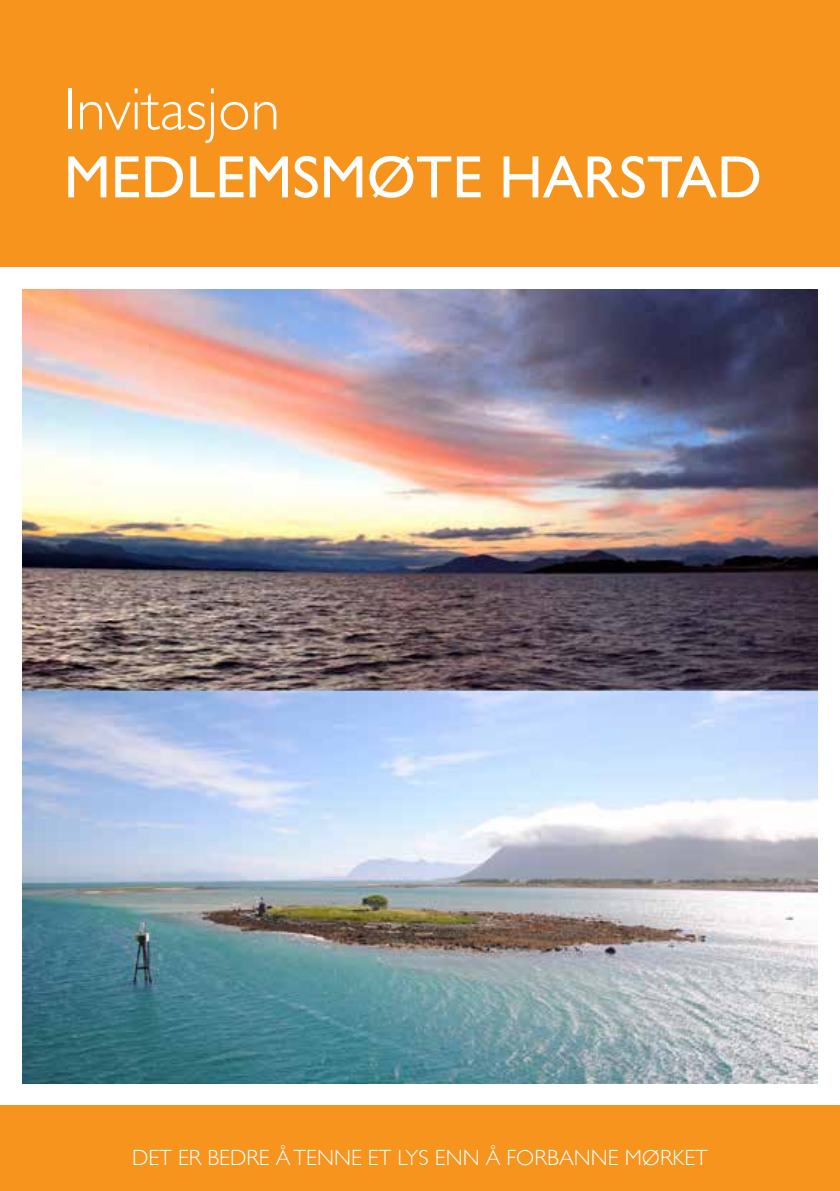
<style>
.page{position:relative;width:840px;height:1191px;background:#fff}
.page>*{position:absolute;margin:0;border:0;box-sizing:border-box;transform-origin:0 0}
.t1{font:60px "Gill Sans";color:#fff}
.t2{font:300 60px "Gill Sans";color:#fff}
.t3{font:300 22px "Gill Sans";color:#fff}
</style>
<div class="page">
<div style="left:0;top:1106px;width:839px;height:85px;background:#f7941e"></div>
<div style="left:0;top:0;width:839px;height:266px;background:#f7941e"></div>
<img style="left:23px;top:289px;width:793px;height:794px">
<h1 class="t2" style="left:64px;top:62px;width:218px">Invitasjon</h1>
<h1 class="t1" style="left:64px;top:142px;width:699px">MEDLEMSMØTE HARSTAD</h1>
<p class="t3" style="left:132px;top:1140px;width:576px">DET ER BEDRE Å TENNE ET LYS ENN Å FORBANNE MØRKET</p>
</div>
